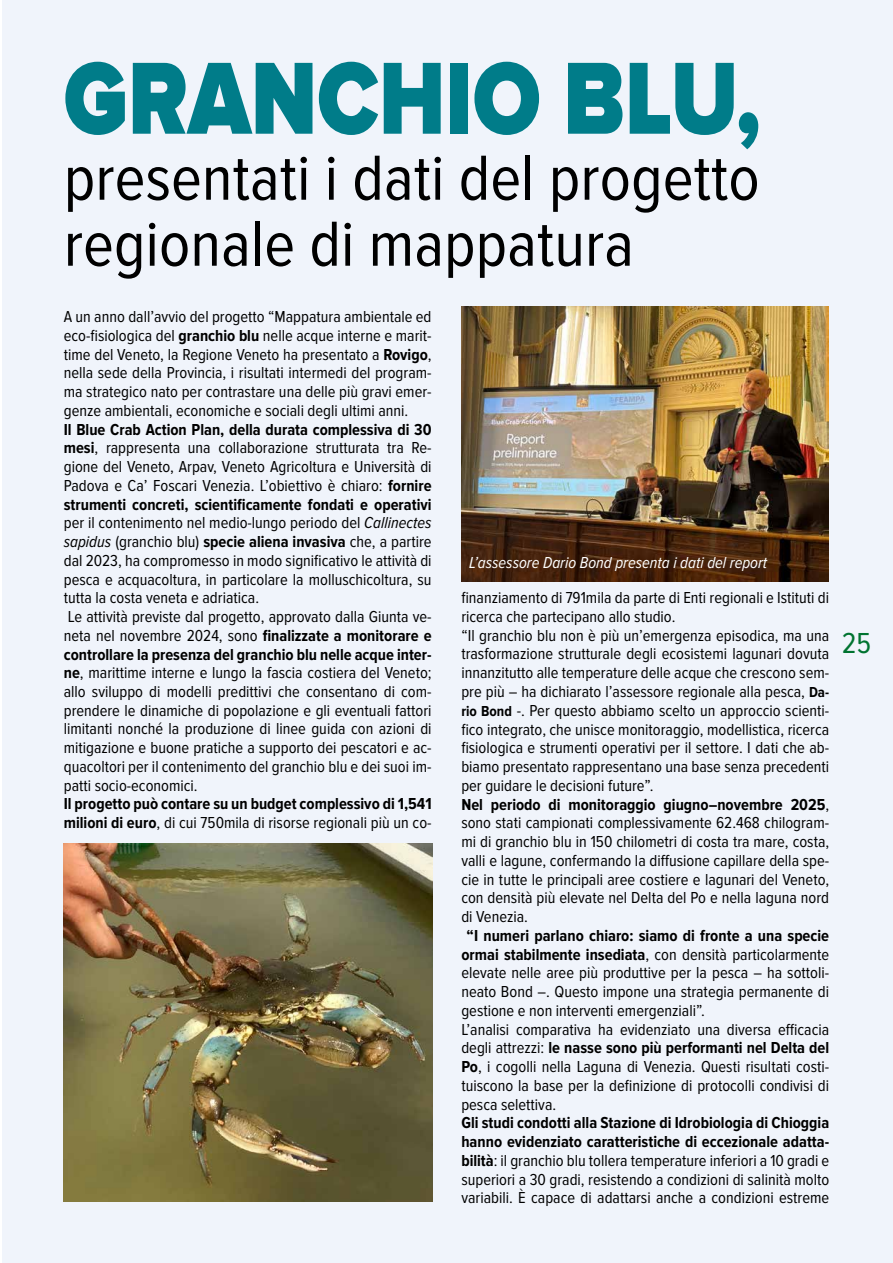
<style>
.page{position:relative;width:893px;height:1263px;background:#fff}
.page>*{position:absolute;margin:0;border:0;box-sizing:border-box;transform-origin:0 0}
.t1{font:900 106.2px "Proxima Nova";color:#007c89;scale:.83 1}
.t2{font:66px/66px "Proxima Nova Cond";color:#000}
.t3{font:30px "Proxima Nova Cond";color:#007330}
.t4{font:16.5px/18.8px "Proxima Nova Cond";color:#000}
.t5{font:700 16.5px/18.8px "Proxima Nova Cond";color:#000}
.t6{font:italic 16.5px "Proxima Nova Cond";color:#fff}
.s1{font-weight:700}
.s2{font-style:italic}
.s3{font-weight:400}
.s4{font-weight:700;font-size:15px}
</style>
<div class="page">
<div style="left:2px;top:0;width:891px;height:1263px;background:#f0f4fb"></div>
<img style="left:462px;top:306px;width:366px;height:275px">
<img style="left:64px;top:843px;width:368px;height:358px">
<h1 class="t1" style="left:64px;top:37px;width:841px">GRANCHIO BLU,</h1>
<h2 class="t2" style="left:64px;top:146px;width:697px">presentati i dati del progetto regionale di mappatura</h2>
<p class="t4" style="left:64px;top:308px;width:369px;text-align:justify">A un anno dall’avvio del progetto “Mappatura ambientale ed eco-fisiologica del <span class="s1">granchio blu</span> nelle acque interne e marit&shy;time del Veneto, la Regione Veneto ha presentato a <span class="s1">Rovigo</span>, nella sede della Provincia, i risultati intermedi del program&shy;ma strategico nato per contrastare una delle più gravi emer&shy;genze ambientali, economiche e sociali degli ultimi anni.</p>
<p class="t4" style="left:64px;top:420px;width:369px"><span class="s1">Il Blue Crab Action Plan, della durata complessiva di 30 mesi</span>, rappresenta una collaborazione strutturata tra Re&shy;gione del Veneto, Arpav, Veneto Agricoltura e Università di Padova e Ca’ Foscari Venezia. L’obiettivo è chiaro: <span class="s1">fornire strumenti concreti, scientificamente fondati e operativi </span>per il contenimento nel medio-lungo periodo del <span class="s2">Callinectes sapidus</span> (granchio blu) <span class="s1">specie aliena invasiva</span> che, a partire dal 2023, ha compromesso in modo significativo le attività di pesca e acquacoltura, in particolare la molluschicoltura, su tutta la costa veneta e adriatica.<br>Le attività previste dal progetto, approvato dalla Giunta ve&shy;neta nel novembre 2024, sono <span class="s1">finalizzate a monitorare e controllare la presenza del granchio blu nelle acque inter&shy;ne</span>, marittime interne e lungo la fascia costiera del Veneto; allo sviluppo di modelli predittivi che consentano di com&shy;prendere le dinamiche di popolazione e gli eventuali fattori limitanti nonché la produzione di linee guida con azioni di mitigazione e buone pratiche a supporto dei pescatori e ac&shy;quacoltori per il contenimento del granchio blu e dei suoi im&shy;patti socio-economici.</p>
<p class="t5" style="left:64px;top:795px;width:369px">Il progetto può contare su un budget complessivo di 1,541 milioni di euro<span class="s3">, di cui 750mila di risorse regionali più un co-</span></p>
<p class="t6" style="left:469px;top:553px;width:300px">L’assessore Dario Bond presenta i dati del report</p>
<p class="t4" style="left:461px;top:589px;width:369px">finanziamento di 791mila da parte di Enti regionali e Istituti di ricerca che partecipano allo studio.<br>“Il granchio blu non è più un’emergenza episodica, ma una trasformazione strutturale degli ecosistemi lagunari dovuta innanzitutto alle temperature delle acque che crescono sem&shy;pre più – ha dichiarato l’assessore regionale alla pesca, <span class="s4">Da&shy;rio Bond</span> -. Per questo abbiamo scelto un approccio scienti&shy;fico integrato, che unisce monitoraggio, modellistica, ricerca fisiologica e strumenti operativi per il settore. I dati che ab&shy;biamo presentato rappresentano una base senza precedenti per guidare le decisioni future”.<br><span class="s1">Nel periodo di monitoraggio giugno–novembre 2025</span>, sono stati campionati complessivamente 62.468 chilogram&shy;mi di granchio blu in 150 chilometri di costa tra mare, costa, valli e lagune, confermando la diffusione capillare della spe&shy;cie in tutte le principali aree costiere e lagunari del Veneto, con densità più elevate nel Delta del Po e nella laguna nord di Venezia.</p>
<p class="t4" style="left:461px;top:926px;width:369px;text-indent:5px"><span class="s1">“I numeri parlano chiaro: siamo di fronte a una specie ormai stabilmente insediata</span>, con densità particolarmente elevate nelle aree più produttive per la pesca – ha sottoli&shy;neato Bond –. Questo impone una strategia permanente di gestione e non interventi emergenziali”.<br>L’analisi comparativa ha evidenziato una diversa efficacia degli attrezzi: <span class="s1">le nasse sono più performanti nel Delta del Po</span>, i cogolli nella Laguna di Venezia. Questi risultati costi&shy;tuiscono la base per la definizione di protocolli condivisi di pesca selettiva.</p>
<p class="t4" style="left:461px;top:1114px;width:369px;text-align:justify"><span class="s1">Gli studi condotti alla Stazione di Idrobiologia di Chioggia hanno evidenziato caratteristiche di eccezionale adatta&shy;bilità</span>: il granchio blu tollera temperature inferiori a 10 gradi e superiori a 30 gradi, resistendo a condizioni di salinità molto variabili. È capace di adattarsi anche a condizioni estreme</p>
<h3 class="t3" style="left:842px;top:626px;width:31px">25</h3>
</div>
